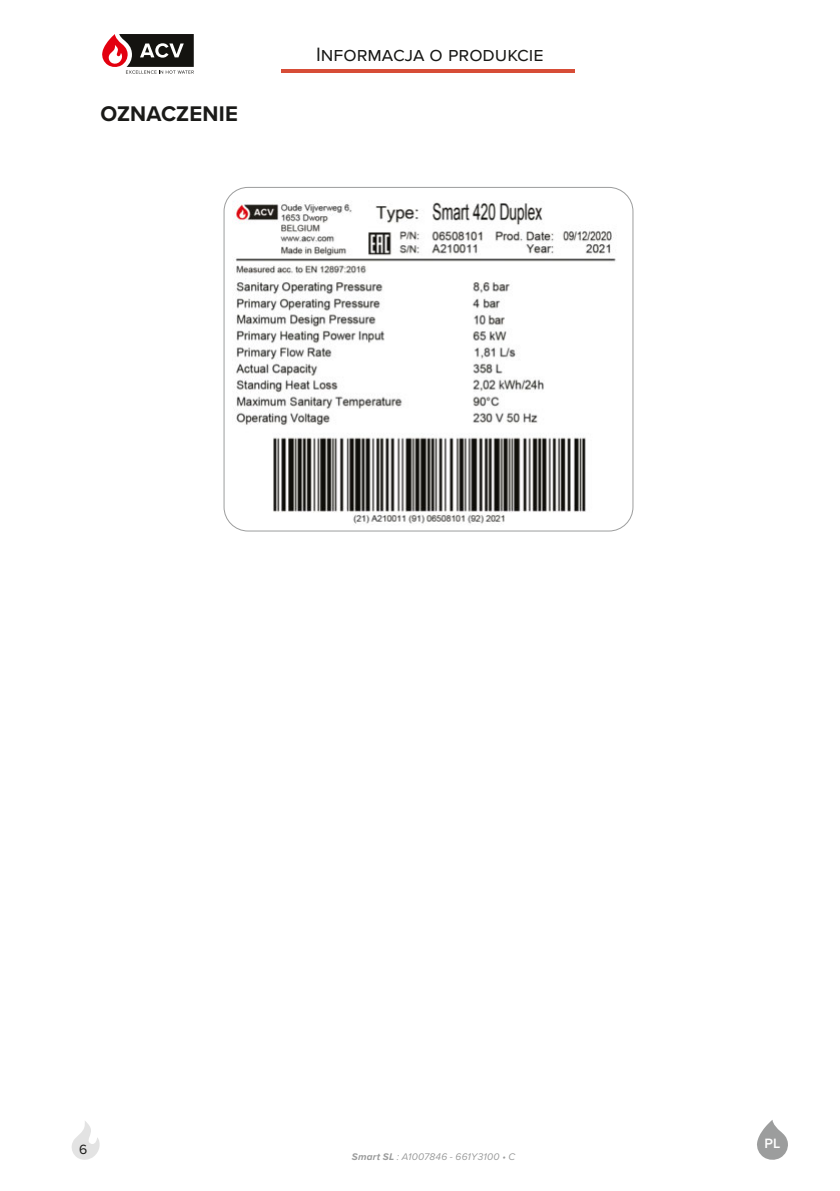
<style>
.page{position:relative;width:840px;height:1191px;background:#fff}
.page>*{position:absolute;margin:0;border:0;box-sizing:border-box;transform-origin:0 0}
.TITRE_PARA{font:700 22px "Proxima Nova";letter-spacing:.005em;color:#1a1a18}
.t1{font:20px "Proxima Nova";color:#1a1a18}
.t2{font:600 14px "Proxima Nova";color:#fff}
.t3{font:13.8px "Proxima Nova";color:#1a1a18}
.t4{font:italic 10px "Proxima Nova";letter-spacing:.025em;color:#9c9d9d}
.s1{font-weight:700}
</style>
<div class="page">
<hr style="left:281px;top:69px;width:293px;height:4px;background:#d74d37">
<img style="left:224px;top:193px;width:408px;height:332px">
<svg style="left:102px;top:34px;width:92px;height:40px"></svg>
<svg style="left:757px;top:1120px;width:31px;height:40px"></svg>
<svg style="left:72px;top:1121px;width:28px;height:39px"></svg>
<p class="TITRE_PARA" style="left:100px;top:97px;width:139px">OZNACZENIE</p>
<h2 class="t1" style="left:316px;top:39px;width:229px">Informacja o produkcie</h2>
<h3 class="t3" style="left:79px;top:1139px;width:10px">6</h3>
<p class="t4" style="left:352px;top:1149px;width:165px"><span class="s1">Smart SL</span> : A1007846 - 661Y3100 • C</p>
<h3 class="t2" style="left:764px;top:1132px;width:17px">PL</h3>
</div>
